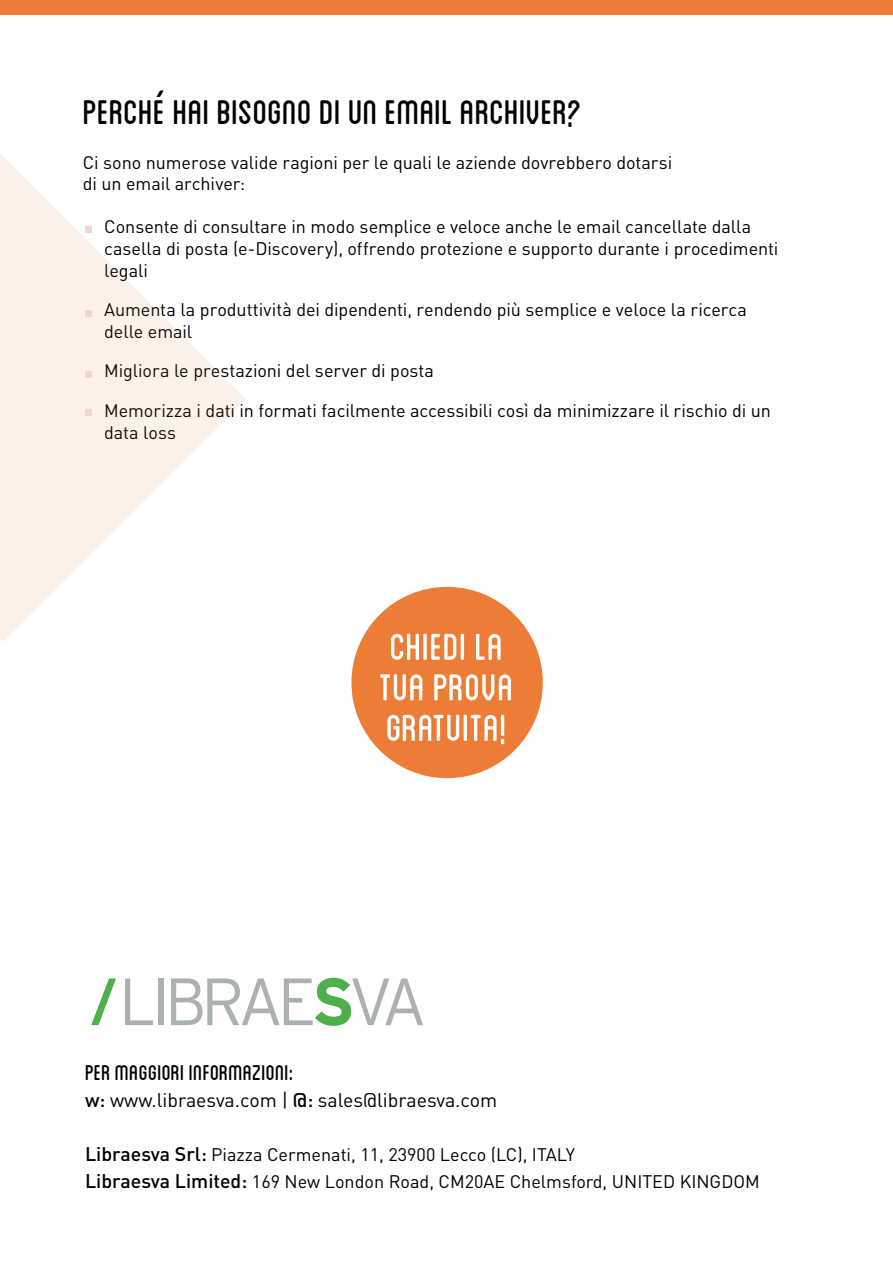
<style>
.page{position:relative;width:893px;height:1263px;background:#fff}
.page>*{position:absolute;margin:0;border:0;box-sizing:border-box;transform-origin:0 0}
.t1{font:52.5px/40.5px "Blanch Caps";color:#fff}
.t2{font:48px "Blanch Caps";letter-spacing:-.005em;color:#000}
.t3{font:30px "Blanch Caps";color:#000}
.t4{font:19.5px "DIN";color:#000}
.t5{font:18px/21.6px "DIN";letter-spacing:-.005em;color:#000}
.s1{font-weight:500}
.s2{font-weight:500;font-size:19.5px}
</style>
<div class="page">
<div style="left:0;top:0;width:893px;height:14px;background:#ed7d36"></div>
<div style="left:351px;top:587px;width:192px;height:191px;background:#ed7d36;border-radius:50%"></div>
<svg style="left:125px;top:978px;width:28px;height:47px"></svg>
<div style="left:158px;top:978px;width:5px;height:47px;background:#abb1b3"></div>
<svg style="left:171px;top:978px;width:252px;height:48px"></svg>
<svg style="left:91px;top:978px;width:25px;height:47px"></svg>
<svg style="left:0;top:154px;width:246px;height:488px;fill:#fdf1ea"></svg>
<svg style="left:85px;top:227px;width:6px;height:6px"></svg>
<svg style="left:85px;top:310px;width:6px;height:6px"></svg>
<div style="left:85px;top:371px;width:6px;height:7px;background:#f3d6c8"></div>
<div style="left:85px;top:409px;width:6px;height:7px;background:#f3d6c8"></div>
<h2 class="t2" style="left:83px;top:90px;width:501px">Perché hai bisogno di un Email Archiver?</h2>
<p class="t5" style="left:83px;top:151px;width:591px">Ci sono numerose valide ragioni per le quali le aziende dovrebbero dotarsi di un email archiver:</p>
<p class="t5" style="left:104px;top:216px;width:676px">Consente di consultare in modo semplice e veloce anche le email cancellate dalla casella di posta (e-Discovery), offrendo protezione e supporto durante i procedimenti legali</p>
<p class="t5" style="left:104px;top:299px;width:644px">Aumenta la produttività dei dipendenti, rendendo più semplice e veloce la ricerca delle email</p>
<p class="t5" style="left:104px;top:351px;width:668px;line-height:39.6px">Migliora le prestazioni del server di posta<br>Memorizza i dati in formati facilmente accessibili così da minimizzare il rischio di un</p>
<p class="t5" style="left:104px;top:421px;width:73px">data loss</p>
<h1 class="t1" style="left:379px;top:625px;width:136px">CHIEDI LA<br>TUA PROVA<br>GRATUITA!</h1>
<h3 class="t3" style="left:85px;top:1059px;width:210px">PER MAGGIORI INFORMAZIONI:</h3>
<p class="t4" style="left:85px;top:1087px;width:414px"><span class="s1">w:</span> www.libraesva.com | <span class="s1">@:</span> sales@libraesva.com</p>
<p class="t5" style="left:85px;top:1140px;width:676px;line-height:27px"><span class="s2">Libraesva Srl:</span> Piazza Cermenati, 11, 23900 Lecco (LC), ITALY<br><span class="s2">Libraesva Limited:</span> 169 New London Road, CM20AE Chelmsford, UNITED KINGDOM</p>
</div>
